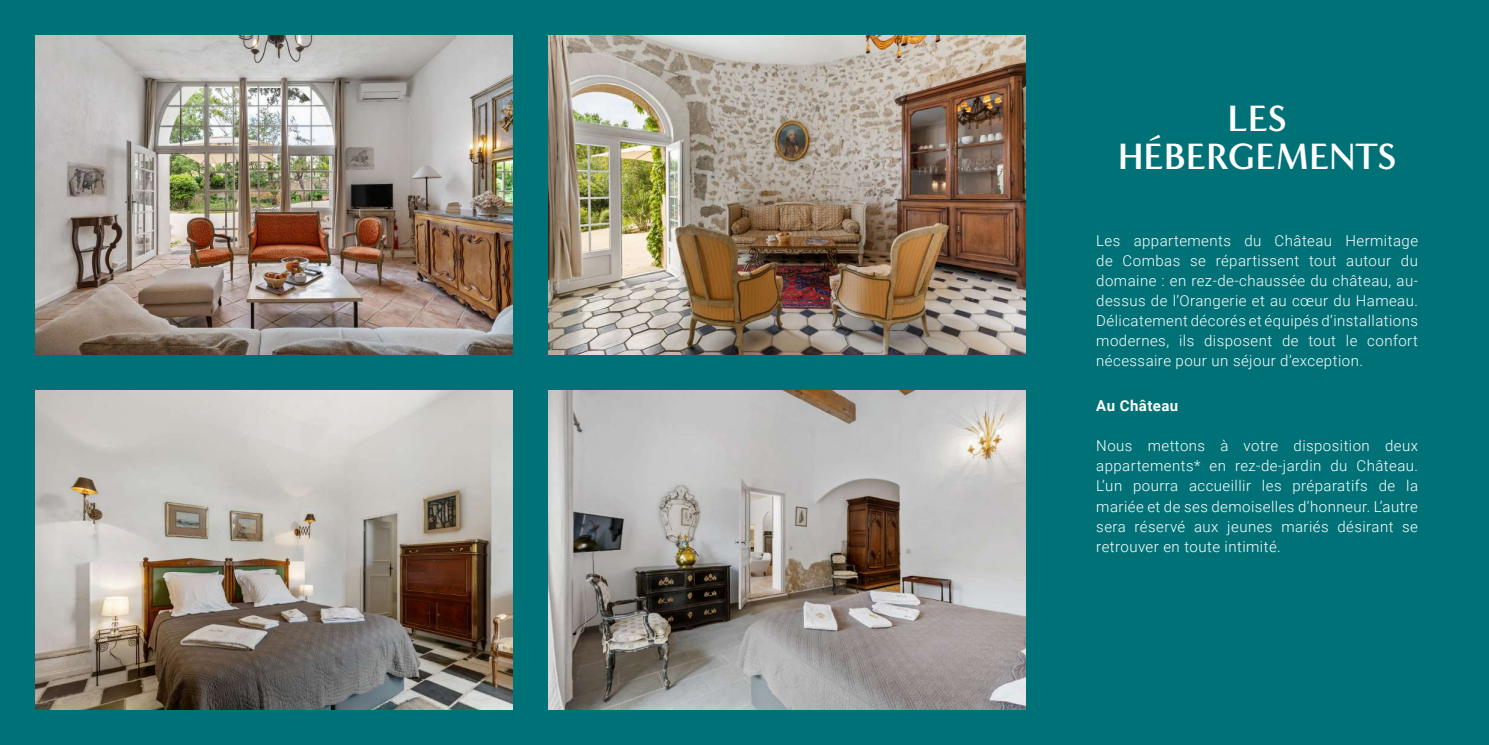
<style>
.page{position:relative;width:1489px;height:745px;background:#fff}
.page>*{position:absolute;margin:0;border:0;box-sizing:border-box;transform-origin:0 0}
.t1{font:700 37.5px/37.5px "Minerva Modern";color:#fff;text-align:center}
.t2{font:300 15px/20px "Roboto";letter-spacing:.03em;color:#fff;text-align:justify}
.t3{font:700 15px "Roboto";letter-spacing:.03em;color:#fff}
</style>
<div class="page">
<div style="left:0;top:0;width:1488px;height:744px;background:#007277"></div>
<img style="left:35px;top:35px;width:477px;height:319px">
<img style="left:35px;top:390px;width:477px;height:319px">
<img style="left:548px;top:35px;width:477px;height:319px">
<img style="left:548px;top:390px;width:477px;height:319px">
<h1 class="t1" style="left:1117px;top:99px;width:280px">LES<br>HÉBERGEMENTS</h1>
<p class="t2" style="left:1096px;top:230px;width:323px">Les appartements du Château Hermitage de Combas se répartissent tout autour du domaine : en rez-de-chaussée du château, au&shy;dessus de l’Orangerie et au cœur du Hameau.<br>Délicatement décorés et équipés d’installations modernes, ils disposent de tout le confort nécessaire pour un séjour d’exception.</p>
<p class="t3" style="left:1096px;top:395px;width:84px">Au Château</p>
<p class="t2" style="left:1096px;top:435px;width:323px">Nous mettons à votre disposition deux appartements* en rez-de-jardin du Château.<br>L’un pourra accueillir les préparatifs de la mariée et de ses demoiselles d’honneur. L’autre sera réservé aux jeunes mariés désirant se retrouver en toute intimité.</p>
</div>
